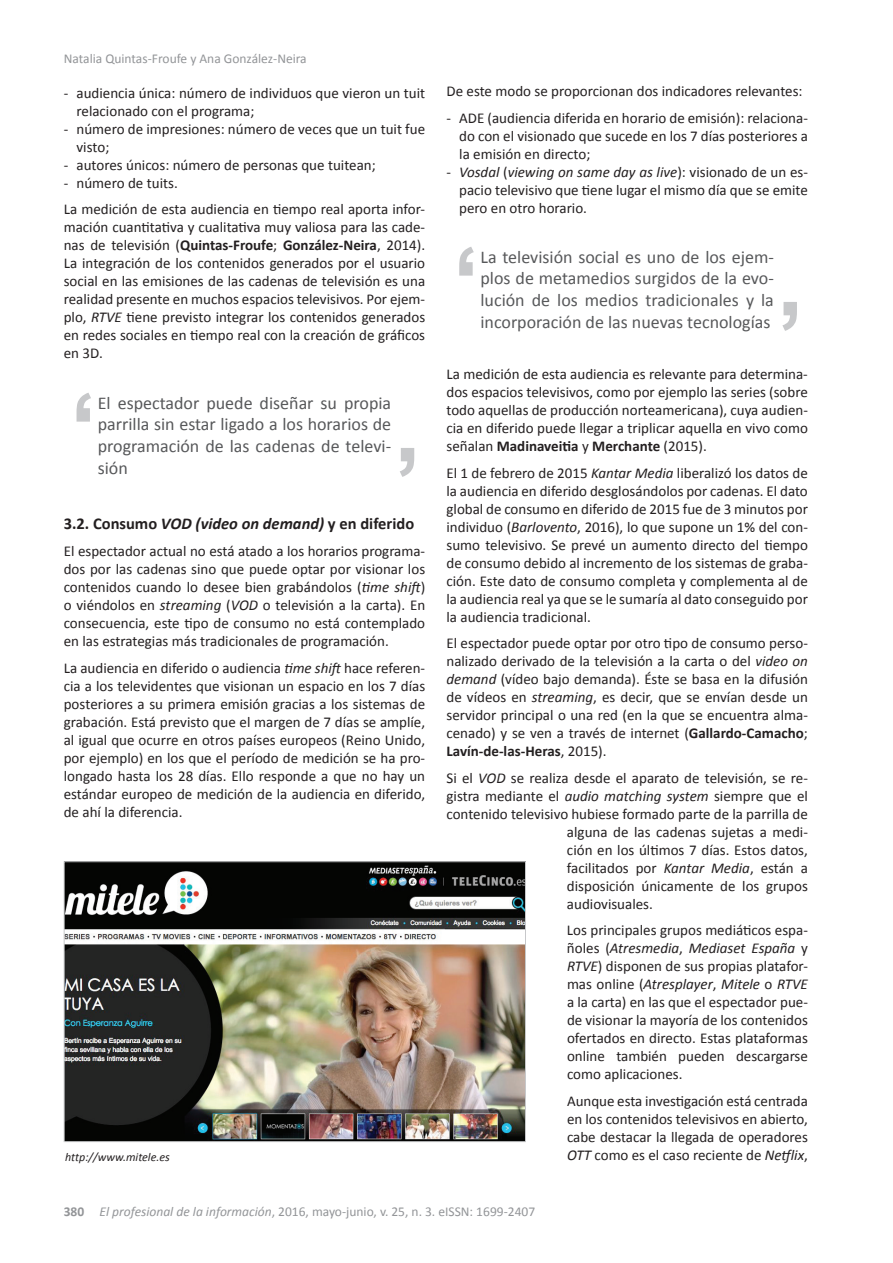
<style>
.page{position:relative;width:893px;height:1263px;background:#fff}
.page>*{position:absolute;margin:0;border:0;box-sizing:border-box;transform-origin:0 0}
.t1{font:18px/21.6px "Calibri";color:#57585a;text-align:justify}
.t2{font:700 16.5px "Calibri";color:#231f20}
.t3{font:15px/18px "Calibri";color:#231f20;text-align:justify}
.t4{font:13.5px "Calibri";color:#939598}
.t5{font:italic 12px "Calibri";color:#231f20}
.s1{font-weight:700}
.s2{font-style:italic}
</style>
<div class="page">
<img style="left:66px;top:863px;width:458px;height:277px">
<div style="left:64px;top:861px;width:462px;height:281px;border:1px solid #c7c8ca"></div>
<svg style="left:782px;top:302px;width:15px;height:29px"></svg>
<svg style="left:459px;top:247px;width:15px;height:29px"></svg>
<svg style="left:400px;top:448px;width:14px;height:29px"></svg>
<svg style="left:77px;top:393px;width:14px;height:29px"></svg>
<p class="t4" style="left:64px;top:50px;width:244px">Natalia Quintas-Froufe y Ana González-Neira</p>
<p class="t3" style="left:77px;top:84px;width:350px;text-indent:-13px">- audiencia única: número de individuos que vieron un tuit relacionado con el programa;</p>
<p class="t3" style="left:77px;top:120px;width:350px;text-indent:-13px">- número de impresiones: número de veces que un tuit fue visto;</p>
<p class="t3" style="left:64px;top:156px;width:313px">- autores únicos: número de personas que tuitean;</p>
<p class="t3" style="left:64px;top:170px;width:363px;line-height:26.5px">- número de tuits.<br>La medición de esta audiencia en tiempo real aporta infor-</p>
<p class="t3" style="left:64px;top:218px;width:363px">mación cuantitativa y cualitativa muy valiosa para las cade&shy;nas de televisión (<span class="s1">Quintas-Froufe</span>; <span class="s1">González-Neira</span>, 2014).<br>La integración de los contenidos generados por el usuario social en las emisiones de las cadenas de televisión es una realidad presente en muchos espacios televisivos. Por ejem&shy;plo, <span class="s2">RTVE</span> tiene previsto integrar los contenidos generados en redes sociales en tiempo real con la creación de gráficos en 3D.</p>
<p class="t1" style="left:98px;top:392px;width:295px">El espectador puede diseñar su propia parrilla sin estar ligado a los horarios de programación de las cadenas de televi&shy;sión</p>
<p class="t2" style="left:64px;top:513px;width:352px">3.2. Consumo <span class="s2">VOD (video on demand)</span> y en diferido</p>
<p class="t3" style="left:64px;top:542px;width:363px">El espectador actual no está atado a los horarios programa&shy;dos por las cadenas sino que puede optar por visionar los contenidos cuando lo desee bien grabándolos (<span class="s2">time shift</span>) o viéndolos en <span class="s2">streaming</span> (<span class="s2">VOD</span> o televisión a la carta). En consecuencia, este tipo de consumo no está contemplado en las estrategias más tradicionales de programación.</p>
<p class="t3" style="left:64px;top:659px;width:363px">La audiencia en diferido o audiencia <span class="s2">time shift</span> hace referen&shy;cia a los televidentes que visionan un espacio en los 7 días posteriores a su primera emisión gracias a los sistemas de grabación. Está previsto que el margen de 7 días se amplíe, al igual que ocurre en otros países europeos (Reino Unido, por ejemplo) en los que el período de medición se ha pro&shy;longado hasta los 28 días. Ello responde a que no hay un estándar europeo de medición de la audiencia en diferido, de ahí la diferencia.</p>
<p class="t3" style="left:446px;top:82px;width:358px">De este modo se proporcionan dos indicadores relevantes:</p>
<p class="t3" style="left:459px;top:109px;width:350px;text-indent:-13px">- ADE (audiencia diferida en horario de emisión): relaciona&shy;do con el visionado que sucede en los 7 días posteriores a la emisión en directo;</p>
<p class="t3" style="left:459px;top:163px;width:350px;text-indent:-13px">- <span class="s2">Vosdal</span> (<span class="s2">viewing on same day as live</span>): visionado de un es&shy;pacio televisivo que tiene lugar el mismo día que se emite pero en otro horario.</p>
<p class="t1" style="left:480px;top:246px;width:295px">La televisión social es uno de los ejem&shy;plos de metamedios surgidos de la evo&shy;lución de los medios tradicionales y la incorporación de las nuevas tecnologías</p>
<p class="t3" style="left:446px;top:365px;width:363px">La medición de esta audiencia es relevante para determina&shy;dos espacios televisivos, como por ejemplo las series (sobre todo aquellas de producción norteamericana), cuya audien&shy;cia en diferido puede llegar a triplicar aquella en vivo como señalan <span class="s1">Madinaveitia</span> y <span class="s1">Merchante</span> (2015).</p>
<p class="t3" style="left:446px;top:464px;width:363px">El 1 de febrero de 2015 <span class="s2">Kantar Media</span> liberalizó los datos de la audiencia en diferido desglosándolos por cadenas. El dato global de consumo en diferido de 2015 fue de 3 minutos por individuo (<span class="s2">Barlovento</span>, 2016), lo que supone un 1% del con&shy;sumo televisivo. Se prevé un aumento directo del tiempo de consumo debido al incremento de los sistemas de graba&shy;ción. Este dato de consumo completa y complementa al de la audiencia real ya que se le sumaría al dato conseguido por la audiencia tradicional.</p>
<p class="t3" style="left:446px;top:634px;width:363px">El espectador puede optar por otro tipo de consumo perso&shy;nalizado derivado de la televisión a la carta o del <span class="s2">video on demand</span> (vídeo bajo demanda). Éste se basa en la difusión de vídeos en <span class="s2">streaming</span>, es decir, que se envían desde un servidor principal o una red (en la que se encuentra alma&shy;cenado) y se ven a través de internet (<span class="s1">Gallardo-Camacho</span>; <span class="s1">Lavín-de-las-Heras</span>, 2015).</p>
<p class="t3" style="left:446px;top:769px;width:363px">Si el <span class="s2">VOD</span> se realiza desde el aparato de televisión, se re-</p>
<p class="t3" style="left:446px;top:787px;width:363px">gistra mediante el <span class="s2">audio matching system</span> siempre que el</p>
<p class="t3" style="left:446px;top:805px;width:363px">contenido televisivo hubiese formado parte de la parrilla de</p>
<p class="t3" style="left:567px;top:823px;width:242px">alguna de las cadenas sujetas a medi-</p>
<p class="t3" style="left:567px;top:841px;width:242px">ción en los últimos 7 días. Estos datos,</p>
<p class="t3" style="left:567px;top:859px;width:242px">facilitados por <span class="s2">Kantar Media</span>, están a</p>
<p class="t3" style="left:567px;top:877px;width:242px">disposición únicamente de los grupos</p>
<p class="t3" style="left:567px;top:895px;width:87px">audiovisuales.</p>
<p class="t3" style="left:567px;top:921px;width:242px">Los principales grupos mediáticos espa&shy;ñoles (<span class="s2">Atresmedia</span>, <span class="s2">Mediaset España</span> y <span class="s2">RTVE</span>) disponen de sus propias platafor&shy;mas online (<span class="s2">Atresplayer</span>, <span class="s2">Mitele</span> o <span class="s2">RTVE </span>a la carta) en las que el espectador pue&shy;de visionar la mayoría de los contenidos ofertados en directo. Estas plataformas online también pueden descargarse como aplicaciones.</p>
<p class="t3" style="left:567px;top:1092px;width:242px">Aunque esta investigación está centrada en los contenidos televisivos en abierto, cabe destacar la llegada de operadores</p>
<p class="t5" style="left:65px;top:1149px;width:106px">http://www.mitele.es</p>
<p class="t3" style="left:567px;top:1146px;width:242px"><span class="s2">OTT</span> como es el caso reciente de <span class="s2">Netflix</span>,</p>
<p class="t4" style="left:64px;top:1203px;width:473px"><span class="s1">380</span> <span class="s2">El profesional de la información</span>, 2016, mayo-junio, v. 25, n. 3. eISSN: 1699-2407</p>
</div>
